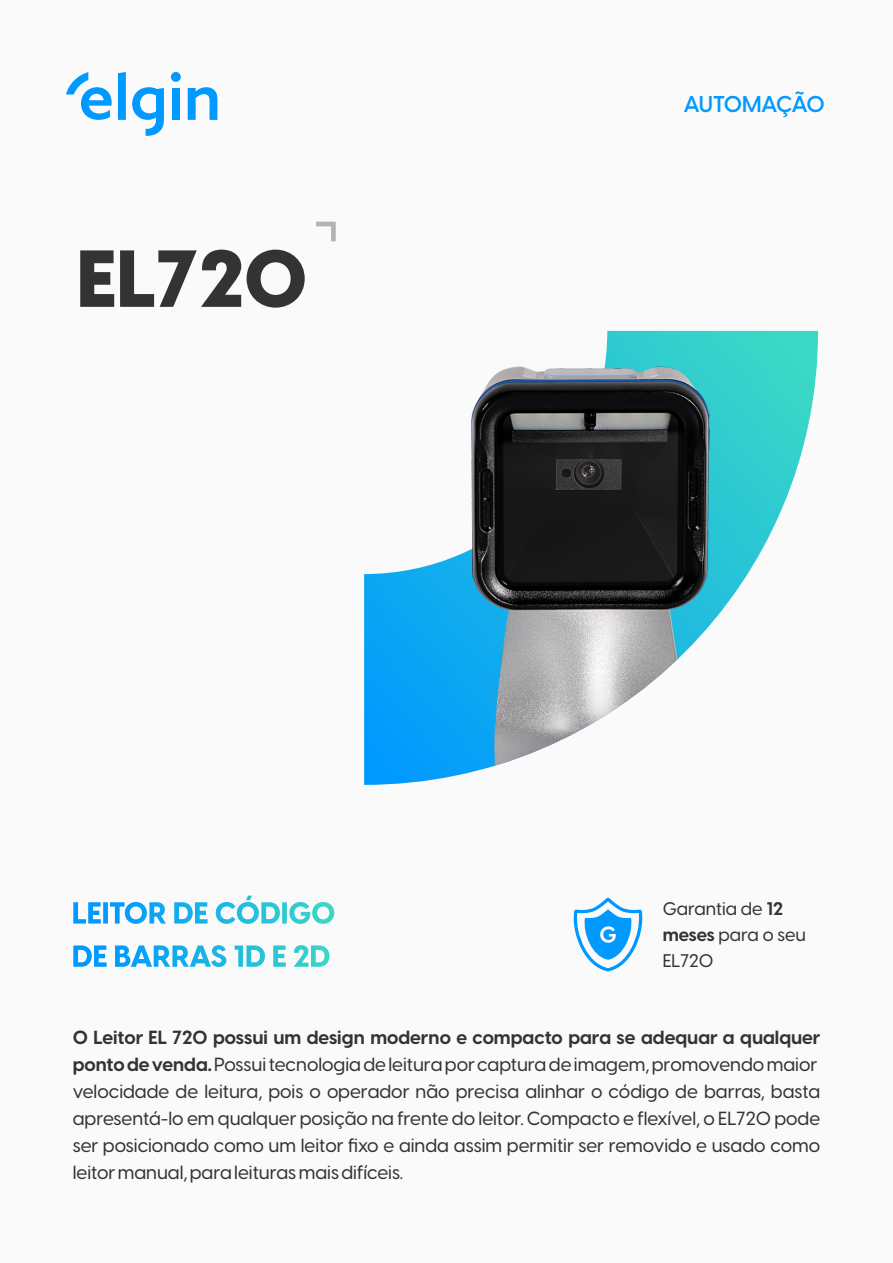
<style>
.page{position:relative;width:893px;height:1263px;background:#fafafa}
.page>*{position:absolute;margin:0;border:0;box-sizing:border-box;transform-origin:0 0}
.t1{font:800 79.5px "Visby CF";color:#333332}
.t2{font:600 22.5px "Visby CF";letter-spacing:-.025em;color:#09f}
.t3{font:500 18.75px/27px "Visby CF";color:#333332;text-align:justify}
.t4{font:700 18.75px/27px "Visby CF";color:#333332}
.t5{font:500 18px/26px "Visby CF";color:#333332}
.s1{font-weight:700}
.s2{font-weight:500}
</style>
<div class="page">
<svg style="left:73px;top:895px;width:261px;height:29px"></svg>
<svg style="left:73px;top:945px;width:257px;height:22px"></svg>
<svg style="left:316px;top:222px;width:20px;height:19px"></svg>
<div style="left:171px;top:72px;width:10px;height:10px;background:#09f;border-radius:50%"></div>
<div style="left:172px;top:88px;width:8px;height:32px;background:#09f"></div>
<svg style="left:132px;top:87px;width:32px;height:49px"></svg>
<svg style="left:118px;top:72px;width:8px;height:48px"></svg>
<svg style="left:188px;top:87px;width:29px;height:33px"></svg>
<svg style="left:66px;top:72px;width:46px;height:48px"></svg>
<svg style="left:573px;top:898px;width:70px;height:73px"></svg>
<img style="left:364px;top:330px;width:455px;height:455px">
<h1 class="t1" style="left:77px;top:243px;width:232px">EL720</h1>
<p class="t2" style="left:684px;top:94px;width:143px">AUTOMAÇÃO</p>
<p class="t5" style="left:663px;top:897px;width:145px">Garantia de <span class="s1">12 meses</span> para o seu<br>EL720</p>
<p class="t4" style="left:73px;top:1026px;width:749px">O Leitor EL 720 possui um design moderno e compacto para se adequar a qualquer ponto de venda.<span class="s2">Possui tecnologia de leitura porcaptura de imagem,promovendo maior</span></p>
<p class="t3" style="left:73px;top:1080px;width:749px">velocidade de leitura, pois o operador não precisa alinhar o código de barras, basta apresentá-lo em qualquer posição na frente do leitor. Compacto e flexível, o EL720 pode ser posicionado como um leitor fixo e ainda assim permitir ser removido e usado como leitormanual,para leituras mais difíceis.</p>
</div>
